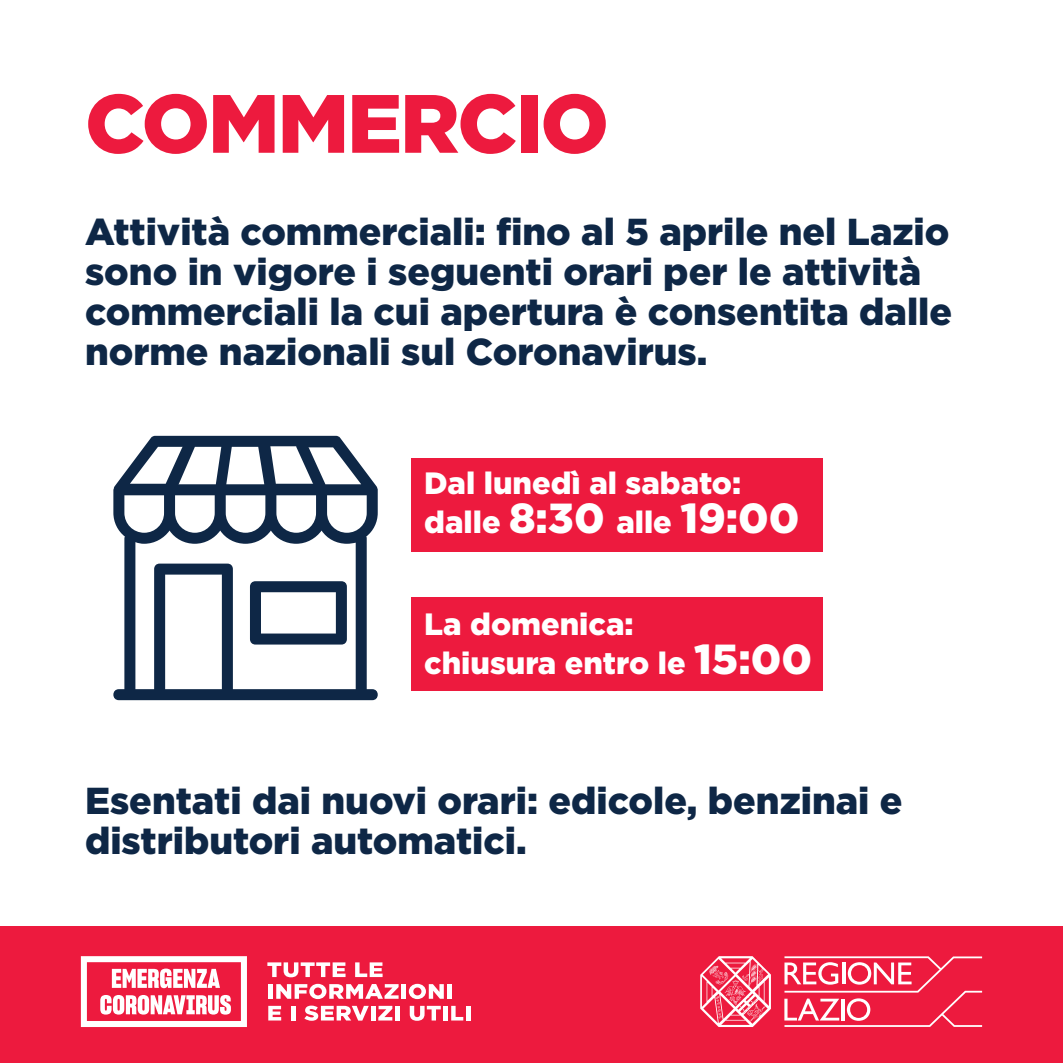
<style>
.page{position:relative;width:1063px;height:1063px;background:#fff}
.page>*{position:absolute;margin:0;border:0;box-sizing:border-box;transform-origin:0 0}
.t1{font:900 82.5px "Gotham HTF";letter-spacing:-.025em;color:#ed1a3e}
.t2{font:900 37.5px/40px "Gotham HTF";color:#0e2746}
.t3{font:900 30.75px/39.2px "Gotham HTF";color:#fff}
.s1{font-size:42px}
</style>
<div class="page">
<div style="left:0;top:926px;width:1063px;height:137px;background:#ed1a3e"></div>
<svg style="left:81px;top:956px;width:166px;height:71px"></svg>
<svg style="left:267px;top:962px;width:79px;height:15px"></svg>
<svg style="left:355px;top:962px;width:28px;height:15px"></svg>
<div style="left:268px;top:984px;width:5px;height:15px;background:#fff"></div>
<svg style="left:276px;top:984px;width:123px;height:15px"></svg>
<hr style="left:402px;top:984px;width:4px;height:15px;background:#fff">
<svg style="left:409px;top:984px;width:35px;height:15px"></svg>
<div style="left:447px;top:984px;width:5px;height:15px;background:#fff"></div>
<svg style="left:268px;top:1006px;width:13px;height:15px"></svg>
<hr style="left:291px;top:1006px;width:4px;height:15px;background:#fff">
<svg style="left:304px;top:1006px;width:65px;height:15px"></svg>
<hr style="left:371px;top:1006px;width:4px;height:15px;background:#fff">
<svg style="left:378px;top:1006px;width:14px;height:15px"></svg>
<div style="left:395px;top:1006px;width:5px;height:15px;background:#fff"></div>
<svg style="left:410px;top:1006px;width:31px;height:15px"></svg>
<div style="left:443px;top:1006px;width:5px;height:15px;background:#fff"></div>
<svg style="left:451px;top:1006px;width:12px;height:15px"></svg>
<hr style="left:466px;top:1006px;width:4px;height:15px;background:#fff">
<svg style="left:784px;top:956px;width:198px;height:71px"></svg>
<svg style="left:700px;top:956px;width:71px;height:71px"></svg>
<div style="left:411px;top:459px;width:411px;height:93px;background:#ed1a3e"></div>
<div style="left:411px;top:597px;width:411px;height:94px;background:#ed1a3e"></div>
<svg style="left:113px;top:436px;width:265px;height:264px"></svg>
<svg style="left:250px;top:581px;width:97px;height:64px"></svg>
<h1 class="t1" style="left:85px;top:76px;width:525px">COMMERCIO</h1>
<p class="t2" style="left:85px;top:211px;width:869px">Attività commerciali: fino al 5 aprile nel Lazio sono in vigore i seguenti orari per le attività commerciali la cui apertura è consentita dalle norme nazionali sul Coronavirus.</p>
<p class="t3" style="left:424px;top:463px;width:377px">Dal lunedì al sabato: dalle <span class="s1">8:30</span> alle <span class="s1">19:00</span></p>
<p class="t3" style="left:424px;top:603px;width:389px">La domenica:<br>chiusura entro le <span class="s1">15:00</span></p>
<p class="t2" style="left:85px;top:780px;width:819px">Esentati dai nuovi orari: edicole, benzinai e distributori automatici.</p>
</div>
